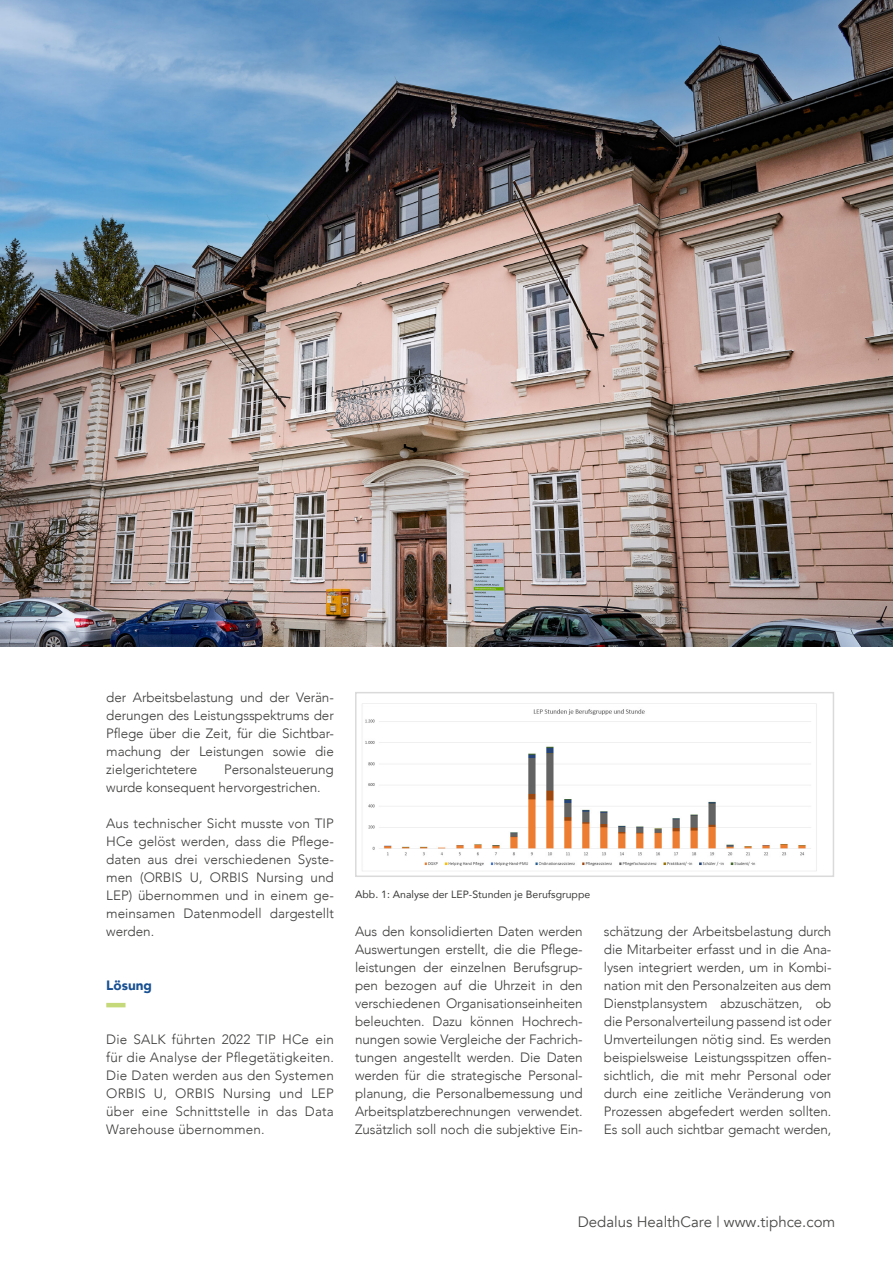
<style>
.page{position:relative;width:893px;height:1263px;background:#fff}
.page>*{position:absolute;margin:0;border:0;box-sizing:border-box;transform-origin:0 0}
.t1{font:15px "Avenir";color:#4a4a49}
.t2{font:300 13.5px/18px "Avenir";letter-spacing:-.01em;color:#3c3c3b;text-align:justify}
.t3{font:900 13.5px "Avenir";color:#185092}
.t4{font:10.5px "Avenir";color:#3c3c3b}
</style>
<div class="page">
<hr style="left:106px;top:1003px;width:19px;height:4px;background:#c5d87a">
<img style="left:1px;top:0;width:892px;height:646px">
<img style="left:362px;top:703px;width:455px;height:168px">
<div style="left:355px;top:692px;width:479px;height:185px;border:2px solid #dadada"></div>
<p class="t2" style="left:106px;top:688px;width:229px">der Arbeitsbelastung und der Verän&shy;derungen des Leistungsspektrums der Pflege über die Zeit, für die Sichtbar&shy;machung der Leistungen sowie die zielgerichtetere</p>
<p class="t2" style="left:106px;top:760px;width:229px;text-indent:118px">Personalsteuerung wurde konsequent hervorgestrichen.</p>
<p class="t2" style="left:106px;top:814px;width:229px">Aus technischer Sicht musste von TIP HCe gelöst werden, dass die Pflege&shy;daten aus drei verschiedenen Syste&shy;men (ORBIS U, ORBIS Nursing und LEP) übernommen und in einem ge&shy;meinsamen Datenmodell dargestellt werden.</p>
<p class="t3" style="left:106px;top:974px;width:47px">Lösung</p>
<p class="t2" style="left:106px;top:1030px;width:229px">Die SALK führten 2022 TIP HCe ein für die Analyse der Pflegetätigkeiten.<br>Die Daten werden aus den Systemen ORBIS U, ORBIS Nursing und LEP über eine Schnittstelle in das Data Warehouse übernommen.</p>
<p class="t4" style="left:355px;top:885px;width:237px">Abb. 1: Analyse der LEP-Stunden je Berufsgruppe</p>
<p class="t2" style="left:355px;top:922px;width:229px">Aus den konsolidierten Daten werden Auswertungen erstellt, die die Pflege&shy;leistungen der einzelnen Berufsgrup&shy;pen bezogen auf die Uhrzeit in den verschiedenen Organisationseinheiten beleuchten. Dazu können Hochrech&shy;nungen sowie Vergleiche der Fachrich&shy;tungen angestellt werden. Die Daten werden für die strategische Personal&shy;planung, die Personalbemessung und Arbeitsplatzberechnungen verwendet.<br>Zusätzlich soll noch die subjektive Ein-</p>
<p class="t2" style="left:604px;top:922px;width:229px">schätzung der Arbeitsbelastung durch die Mitarbeiter erfasst und in die Ana&shy;lysen integriert werden, um in Kombi&shy;nation mit den Personalzeiten aus dem Dienstplansystem abzuschätzen, ob die Personalverteilung passend ist oder Umverteilungen nötig sind. Es werden beispielsweise Leistungsspitzen offen&shy;sichtlich, die mit mehr Personal oder durch eine zeitliche Veränderung von Prozessen abgefedert werden sollten.<br>Es soll auch sichtbar gemacht werden,</p>
<p class="t1" style="left:578px;top:1212px;width:259px">Dedalus HealthCare | www.tiphce.com</p>
</div>
